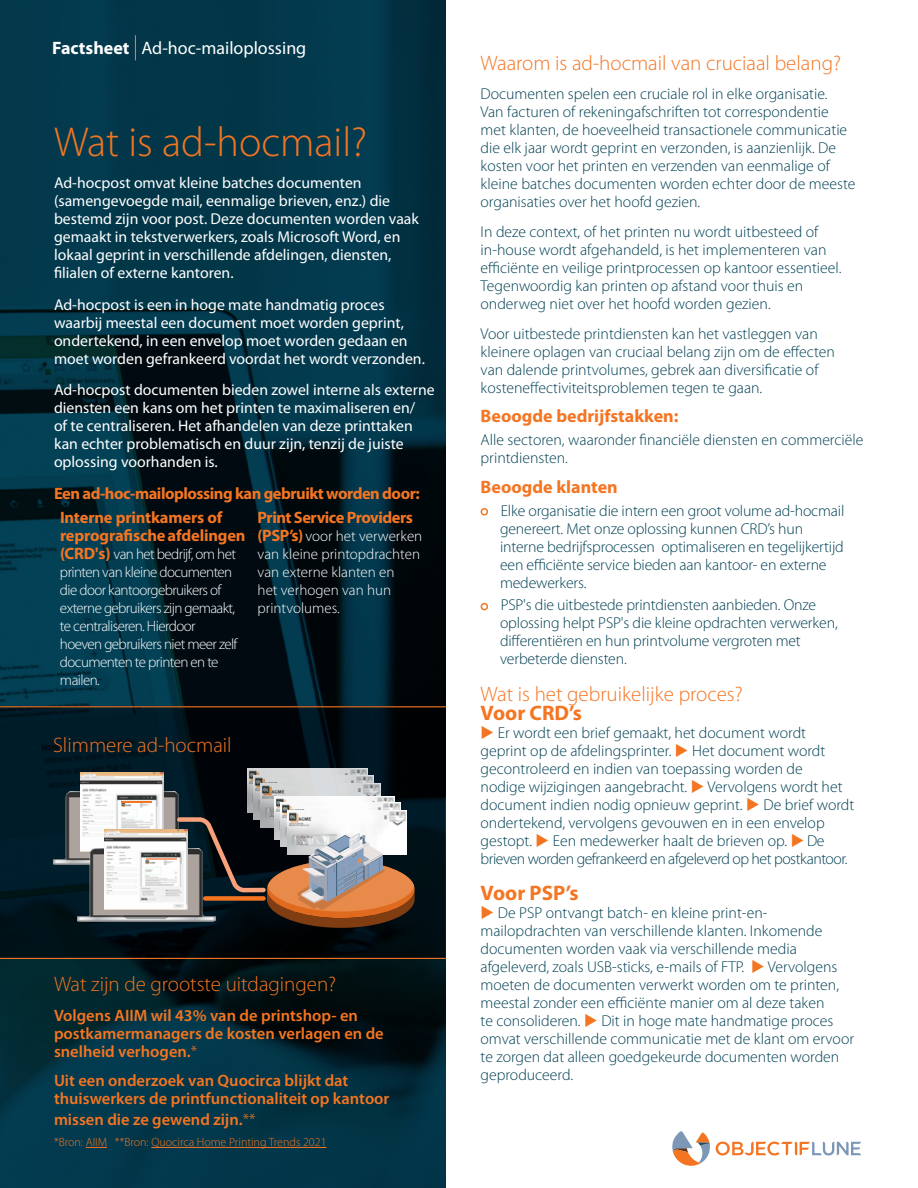
<style>
.page{position:relative;width:918px;height:1188px;background:#fff}
.page>*{position:absolute;margin:0;border:0;box-sizing:border-box;transform-origin:0 0}
.t1{font:300 42px "Myriad Pro";color:#f27522}
.t2{font:300 21px "Myriad Pro";color:#f47522}
.t3{font:700 21px "Myriad Pro";color:#f47522}
.t4{font:700 18px "Myriad Pro";color:#f47522}
.t5{font:18px "Myriad Pro";color:#fff}
.t6{font:600 16.5px/18px "Myriad Pro";color:#f57521}
.t7{font:700 16.5px/24.3px "Myriad Pro";letter-spacing:-.03em;color:#f47522}
.t8{font:700 16.5px "Myriad Pro";letter-spacing:-.01em;color:#f47522}
.t9{font:300 15.75px/18px "Myriad Pro";color:#004054}
.t10{font:15.75px/18px "Myriad Pro";color:#fff}
.t11{font:300 15px/18px "Myriad Pro";letter-spacing:-.04em;color:#fff}
.t12{font:300 15px/18px "Myriad Pro";color:#fff}
.t13{font:300 12px "Myriad Pro";color:#f57521}
.s1{font-weight:700}
.s2{font-weight:700;font-size:16.5px;color:#f47522}
.s3{font-weight:300}
.s4{color:#f47521}
</style>
<div class="page">
<img style="left:0;top:0;width:446px;height:1188px">
<svg style="left:672px;top:1131px;width:38px;height:35px"></svg>
<svg style="left:716px;top:1142px;width:145px;height:14px"></svg>
<svg style="left:135px;top:35px;width:1px;height:25px"></svg>
<div style="left:481px;top:508px;width:7px;height:8px;border:2px solid #f47521;border-radius:50%"></div>
<div style="left:481px;top:603px;width:7px;height:7px;border:2px solid #f47521;border-radius:50%"></div>
<svg style="left:86px;top:1147px;width:21px;height:1px"></svg>
<hr style="left:151px;top:1147px;width:176px;height:1px;background:#f57521">
<svg style="left:0;top:707px;width:445px;height:251px;background:#021219"></svg>
<hr style="left:0;top:706px;width:446px;height:1px;background:#f47521">
<hr style="left:0;top:958px;width:446px;height:1px;background:#f47521">
<img style="left:53px;top:792px;width:122px;height:72px">
<img style="left:80px;top:773px;width:83px;height:76px">
<svg style="left:122px;top:803px;width:3px;height:4px"></svg>
<img style="left:78px;top:849px;width:97px;height:72px">
<img style="left:105px;top:830px;width:70px;height:79px">
<svg style="left:146px;top:861px;width:4px;height:3px"></svg>
<hr style="left:146px;top:858px;width:31px;height:1px;background:#f8a17a">
<hr style="left:121px;top:801px;width:31px;height:1px;background:#f57521">
<img style="left:248px;top:769px;width:119px;height:3px">
<svg style="left:175px;top:772px;width:240px;height:156px;background:#7f746e"></svg>
<div style="left:205px;top:896px;width:59px;height:5px;background:#f47521"></div>
<p class="t5" style="left:52px;top:37px;width:256px"><span class="s1">Factsheet</span> Ad-hoc-mailoplossing</p>
<h1 class="t1" style="left:54px;top:117px;width:315px">Wat is ad-hocmail?</h1>
<p class="t10" style="left:54px;top:174px;width:366px">Ad-hocpost omvat kleine batches documenten (samengevoegde mail, eenmalige brieven, enz.) die bestemd zijn voor post. Deze documenten worden vaak gemaakt in tekstverwerkers, zoals Microsoft Word, en lokaal geprint in verschillende afdelingen, diensten, filialen of externe kantoren.</p>
<p class="t10" style="left:54px;top:295px;width:372px">Ad-hocpost is een in hoge mate handmatig proces waarbij meestal een document moet worden geprint, ondertekend, in een envelop moet worden gedaan en moet worden gefrankeerd voordat het wordt verzonden.</p>
<p class="t10" style="left:54px;top:381px;width:382px">Ad-hocpost documenten bieden zowel interne als externe diensten een kans om het printen te maximaliseren en/<br>of te centraliseren. Het afhandelen van deze printtaken kan echter problematisch en duur zijn, tenzij de juiste oplossing voorhanden is.</p>
<p class="t7" style="left:60px;top:481px;width:361px;text-indent:-6px">Een ad-hoc-mailoplossing kan gebruikt worden door:<br>Interne printkamers of</p>
<p class="t8" style="left:60px;top:525px;width:187px">reprografische afdelingen</p>
<p class="t11" style="left:60px;top:545px;width:179px"><span class="s2">(CRD's)</span> van het bedrijf, om het printen van kleine documenten die door kantoorgebruikers of externe gebruikers zijn gemaakt, te centraliseren. Hierdoor hoeven gebruikers niet meer zelf documenten te printen en te mailen.</p>
<p class="t7" style="left:258px;top:505px;width:157px">Print Service Providers</p>
<p class="t12" style="left:258px;top:527px;width:166px"><span class="s2">(PSP’s)</span> voor het verwerken van kleine printopdrachten van externe klanten en<br>het verhogen van hun printvolumes.</p>
<h2 class="t2" style="left:53px;top:732px;width:180px">Slimmere ad-hocmail</h2>
<h2 class="t2" style="left:54px;top:971px;width:284px">Wat zijn de grootste uitdagingen?</h2>
<p class="t6" style="left:54px;top:1006px;width:331px">Volgens AIIM wil 43% van de printshop- en postkamermanagers de kosten verlagen en de snelheid verhogen.<span class="s3">*</span></p>
<p class="t6" style="left:54px;top:1071px;width:337px">Uit een onderzoek van Quocirca blijkt dat thuiswerkers de printfunctionaliteit op kantoor</p>
<p class="t6" style="left:54px;top:1110px;width:203px">missen die ze gewend zijn.<span class="s3">**</span></p>
<p class="t13" style="left:54px;top:1135px;width:274px">*Bron: AIIM **Bron: Quocirca Home Printing Trends 2021</p>
<h2 class="t2" style="left:481px;top:50px;width:362px">Waarom is ad-hocmail van cruciaal belang?</h2>
<p class="t9" style="left:481px;top:85px;width:376px">Documenten spelen een cruciale rol in elke organisatie.<br>Van facturen of rekeningafschriften tot correspondentie met klanten, de hoeveelheid transactionele communicatie die elk jaar wordt geprint en verzonden, is aanzienlijk. De kosten voor het printen en verzenden van eenmalige of kleine batches documenten worden echter door de meeste organisaties over het hoofd gezien.</p>
<p class="t9" style="left:481px;top:223px;width:362px">In deze context, of het printen nu wordt uitbesteed of in-house wordt afgehandeld, is het implementeren van efficiënte en veilige printprocessen op kantoor essentieel.<br>Tegenwoordig kan printen op afstand voor thuis en onderweg niet over het hoofd worden gezien.</p>
<p class="t9" style="left:481px;top:324px;width:356px">Voor uitbestede printdiensten kan het vastleggen van kleinere oplagen van cruciaal belang zijn om de effecten van dalende printvolumes, gebrek aan diversificatie of kosteneffectiviteitsproblemen tegen te gaan.</p>
<p class="t4" style="left:481px;top:404px;width:199px">Beoogde bedrijfstakken:</p>
<p class="t9" style="left:481px;top:431px;width:384px">Alle sectoren, waaronder financiële diensten en commerciële printdiensten.</p>
<p class="t4" style="left:481px;top:475px;width:139px">Beoogde klanten</p>
<p class="t9" style="left:500px;top:501px;width:346px">Elke organisatie die intern een groot volume ad-hocmail genereert. Met onze oplossing kunnen CRD’s hun interne bedrijfsprocessen optimaliseren en tegelijkertijd een efficiënte service bieden aan kantoor- en externe medewerkers.</p>
<p class="t9" style="left:500px;top:596px;width:339px">PSP's die uitbestede printdiensten aanbieden. Onze oplossing helpt PSP's die kleine opdrachten verwerken, differentiëren en hun printvolume vergroten met verbeterde diensten.</p>
<h2 class="t2" style="left:481px;top:681px;width:264px">Wat is het gebruikelijke proces?</h2>
<h2 class="t3" style="left:481px;top:699px;width:103px">Voor CRD’s</h2>
<p class="t9" style="left:481px;top:724px;width:375px"><span class="s4">◆</span> Er wordt een brief gemaakt, het document wordt geprint op de afdelingsprinter. <span class="s4">◆</span> Het document wordt gecontroleerd en indien van toepassing worden de<br>nodige wijzigingen aangebracht. <span class="s4">◆</span> Vervolgens wordt het document indien nodig opnieuw geprint. <span class="s4">◆</span> De brief wordt ondertekend, vervolgens gevouwen en in een envelop gestopt. <span class="s4">◆</span> Een medewerker haalt de brieven op. <span class="s4">◆</span> De brieven worden gefrankeerd en afgeleverd op het postkantoor.</p>
<h2 class="t3" style="left:481px;top:879px;width:99px">Voor PSP’s</h2>
<p class="t9" style="left:481px;top:904px;width:375px"><span class="s4">◆</span> De PSP ontvangt batch- en kleine print-en&shy;mailopdrachten van verschillende klanten. Inkomende documenten worden vaak via verschillende media afgeleverd, zoals USB-sticks, e-mails of FTP. <span class="s4">◆</span> Vervolgens moeten de documenten verwerkt worden om te printen, meestal zonder een efficiënte manier om al deze taken<br>te consolideren. <span class="s4">◆</span> Dit in hoge mate handmatige proces omvat verschillende communicatie met de klant om ervoor te zorgen dat alleen goedgekeurde documenten worden geproduceerd.</p>
</div>
